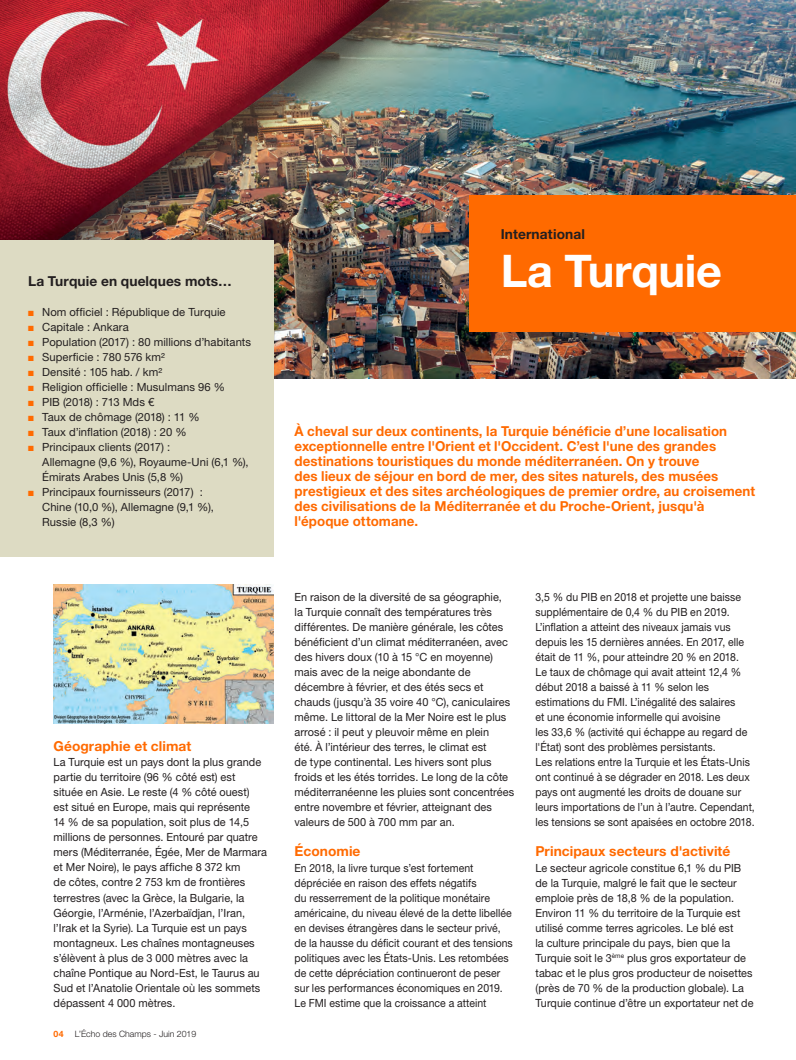
<style>
.page{position:relative;width:796px;height:1060px;background:#fff}
.page>*{position:absolute;margin:0;border:0;box-sizing:border-box;transform-origin:0 0}
.t1{font:700 45px "Helvetica Neue LT Std";letter-spacing:-.005em;color:#fff}
.t2{font:700 13.75px/15px "Helvetica Neue LT Std";letter-spacing:.005em;color:#ff6a00}
.t3{font:700 13.75px "Helvetica Neue LT Std";letter-spacing:.01em;color:#231f20}
.t4{font:11.25px/15px "Helvetica Neue LT Std";letter-spacing:.005em;color:#231f20}
.t5{font:11.25px/15px "Helvetica Neue LT Std";letter-spacing:.005em;color:#231f20;scale:.93 1}
.t6{font:11.25px/15px "Helvetica Neue LT Std";letter-spacing:.005em;color:#231f20;scale:.96 1}
.t7{font:11.25px "Helvetica Neue LT Std";letter-spacing:-.015em;color:#231f20}
.t8{font:300 8.75px "Helvetica Neue LT Std";color:#231f20}
.t9{font:700 8.75px "Helvetica Neue LT Std";color:#ff6a00}
.s1{color:#ff6a00}
</style>
<div class="page">
<img style="left:273px;top:0;width:523px;height:378px">
<div style="left:0;top:0;width:461px;height:293px;background:#231f20;opacity:.7"></div>
<img style="left:0;top:0;width:475px;height:261px">
<div style="left:469px;top:195px;width:327px;height:137px;background:#ff6a00"></div>
<div style="left:0;top:240px;width:273px;height:316px;background:#dddbc3"></div>
<img style="left:54px;top:584px;width:219px;height:139px">
<p class="t3" style="left:28px;top:272px;width:205px">La Turquie en quelques mots…</p>
<p class="t4" style="left:28px;top:304px;width:199px"><span class="s1">■</span> Nom officiel : République de Turquie</p>
<p class="t4" style="left:28px;top:319px;width:102px"><span class="s1">■</span> Capitale : Ankara</p>
<p class="t4" style="left:28px;top:334px;width:225px"><span class="s1">■</span> Population (2017) : 80 millions d’habitants</p>
<p class="t4" style="left:28px;top:349px;width:138px"><span class="s1">■</span> Superficie : 780 576 km²</p>
<p class="t4" style="left:28px;top:364px;width:136px"><span class="s1">■</span> Densité : 105 hab. / km²</p>
<p class="t4" style="left:28px;top:379px;width:198px"><span class="s1">■</span> Religion officielle : Musulmans 96 %</p>
<p class="t7" style="left:28px;top:395px;width:128px"><span class="s1">■</span> PIB (2018) : 713 Mds €</p>
<p class="t4" style="left:28px;top:409px;width:173px"><span class="s1">■</span> Taux de chômage (2018) : 11 %</p>
<p class="t4" style="left:28px;top:424px;width:160px"><span class="s1">■</span> Taux d’inflation (2018) : 20 %</p>
<p class="t4" style="left:42px;top:439px;width:208px;text-indent:-14px"><span class="s1">■</span> Principaux clients (2017) :<br>Allemagne (9,6 %), Royaume-Uni (6,1 %),<br>Émirats Arabes Unis (5,8 %)</p>
<p class="t4" style="left:42px;top:484px;width:173px;text-indent:-14px"><span class="s1">■</span> Principaux fournisseurs (2017) :<br>Chine (10,0 %), Allemagne (9,1 %),<br>Russie (8,3 %)</p>
<p class="t2" style="left:54px;top:738px;width:139px">Géographie et climat</p>
<p class="t4" style="left:54px;top:754px;width:215px">La Turquie est un pays dont la plus grande partie du territoire (96 % côté est) est située en Asie. Le reste (4 % côté ouest) est situé en Europe, mais qui représente<br>14 % de sa population, soit plus de 14,5 millions de personnes. Entouré par quatre mers (Méditerranée, Égée, Mer de Marmara et Mer Noire), le pays affiche 8 372 km<br>de côtes, contre 2 753 km de frontières terrestres (avec la Grèce, la Bulgarie, la Géorgie, l’Arménie, l’Azerbaïdjan, l’Iran, l’Irak et la Syrie). La Turquie est un pays montagneux. Les chaînes montagneuses s’élèvent à plus de 3 000 mètres avec la chaîne Pontique au Nord-Est, le Taurus au Sud et l’Anatolie Orientale où les sommets dépassent 4 000 mètres.</p>
<p class="t9" style="left:54px;top:1027px;width:12px">04</p>
<p class="t8" style="left:75px;top:1027px;width:123px">L’Écho des Champs - Juin 2019</p>
<p class="t3" style="left:501px;top:225px;width:86px">International</p>
<h1 class="t1" style="left:501px;top:243px;width:223px">La Turquie</h1>
<p class="t2" style="left:295px;top:423px;width:462px">À cheval sur deux continents, la Turquie bénéficie d’une localisation exceptionnelle entre l'Orient et l'Occident. C’est l'une des grandes destinations touristiques du monde méditerranéen. On y trouve<br>des lieux de séjour en bord de mer, des sites naturels, des musées prestigieux et des sites archéologiques de premier ordre, au croisement des civilisations de la Méditerranée et du Proche-Orient, jusqu'à l'époque ottomane.</p>
<p class="t4" style="left:295px;top:589px;width:221px">En raison de la diversité de sa géographie,<br>la Turquie connaît des températures très différentes. De manière générale, les côtes bénéficient d’un climat méditerranéen, avec des hivers doux (10 à 15 °C en moyenne) mais avec de la neige abondante de décembre à février, et des étés secs et chauds (jusqu’à 35 voire 40 °C), caniculaires même. Le littoral de la Mer Noire est le plus arrosé : il peut y pleuvoir même en plein<br>été. À l’intérieur des terres, le climat est<br>de type continental. Les hivers sont plus froids et les étés torrides. Le long de la côte méditerranéenne les pluies sont concentrées entre novembre et février, atteignant des valeurs de 500 à 700 mm par an.</p>
<p class="t2" style="left:295px;top:843px;width:67px">Économie</p>
<p class="t5" style="left:295px;top:859px;width:236px">En 2018, la livre turque s’est fortement dépréciée en raison des effets négatifs<br>du resserrement de la politique monétaire américaine, du niveau élevé de la dette libellée en devises étrangères dans le secteur privé, de la hausse du déficit courant et des tensions politiques avec les États-Unis. Les retombées de cette dépréciation continueront de peser sur les performances économiques en 2019.<br>Le FMI estime que la croissance a atteint</p>
<p class="t5" style="left:535px;top:589px;width:237px">3,5 % du PIB en 2018 et projette une baisse supplémentaire de 0,4 % du PIB en 2019.<br>L’inflation a atteint des niveaux jamais vus depuis les 15 dernières années. En 2017, elle était de 11 %, pour atteindre 20 % en 2018.<br>Le taux de chômage qui avait atteint 12,4 % début 2018 a baissé à 11 % selon les estimations du FMI. L’inégalité des salaires<br>et une économie informelle qui avoisine<br>les 33,6 % (activité qui échappe au regard de l'État) sont des problèmes persistants.<br>Les relations entre la Turquie et les États-Unis ont continué à se dégrader en 2018. Les deux pays ont augmenté les droits de douane sur leurs importations de l’un à l’autre. Cependant, les tensions se sont apaisées en octobre 2018.</p>
<p class="t2" style="left:535px;top:843px;width:196px">Principaux secteurs d'activité</p>
<p class="t6" style="left:535px;top:859px;width:229px">Le secteur agricole constitue 6,1 % du PIB de la Turquie, malgré le fait que le secteur emploie près de 18,8 % de la population.<br>Environ 11 % du territoire de la Turquie est utilisé comme terres agricoles. Le blé est<br>la culture principale du pays, bien que la Turquie soit le 3<sup>ème</sup> plus gros exportateur de tabac et le plus gros producteur de noisettes (près de 70 % de la production globale). La Turquie continue d’être un exportateur net de</p>
</div>
